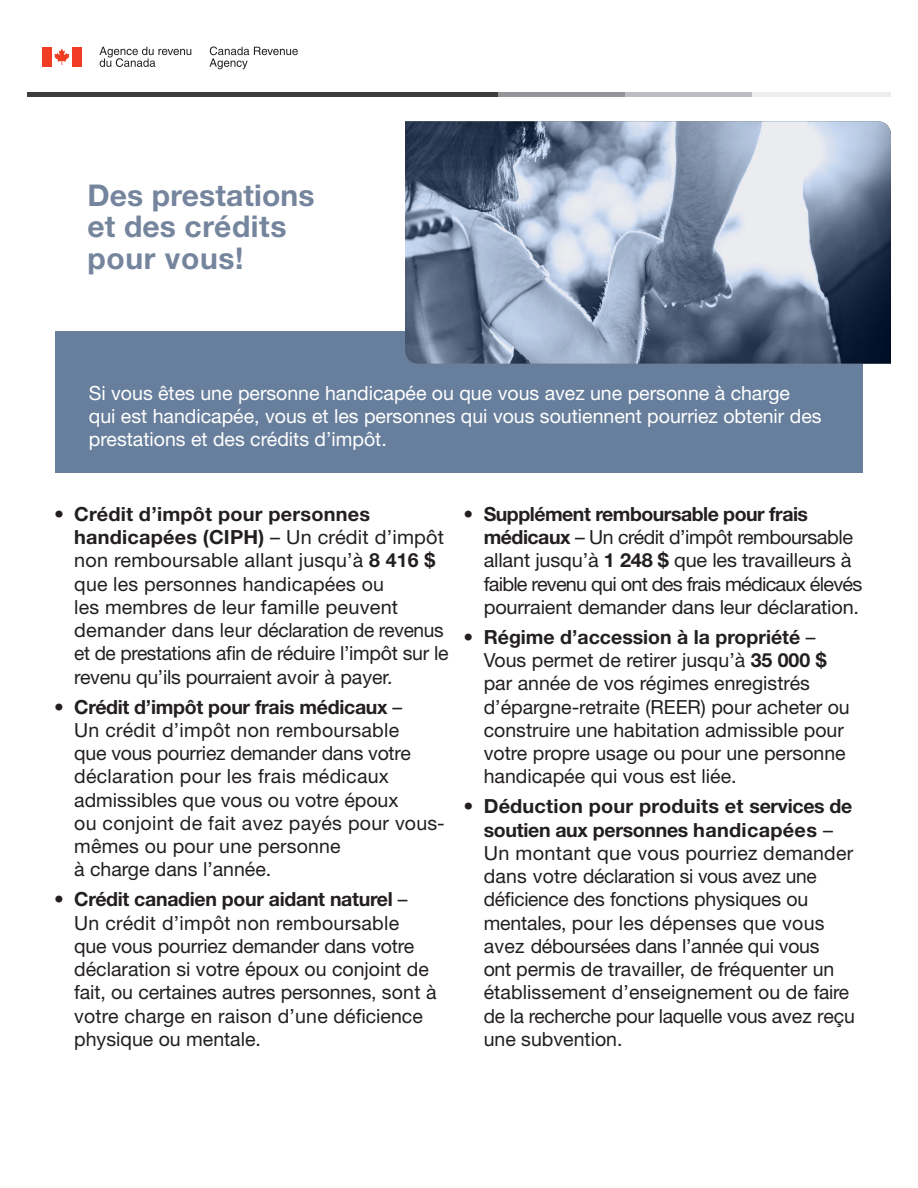
<style>
.page{position:relative;width:918px;height:1188px;background:#fff}
.page>*{position:absolute;margin:0;border:0;box-sizing:border-box;transform-origin:0 0}
.t1{font:700 30px/31.5px "Helvetica Neue LT Std";letter-spacing:.005em;color:#75859d}
.t2{font:19.5px/23.2px "Helvetica Neue LT Std";color:#231f20}
.T1-chapeau{font:19.5px/23.2px "Helvetica Neue LT Std";color:#fff}
.s1{font-weight:700}
</style>
<div class="page">
<div style="left:55px;top:332px;width:808px;height:141px;background:#677f9c"></div>
<hr style="left:553px;top:92px;width:326px;height:4px;background:#ededee">
<hr style="left:426px;top:92px;width:326px;height:4px;background:#bcbdc0">
<hr style="left:292px;top:92px;width:333px;height:4px;background:#939598">
<hr style="left:39px;top:92px;width:459px;height:4px;background:#3e3e3f">
<hr style="left:879px;top:92px;width:12px;height:4px;background:#ededee">
<hr style="left:27px;top:92px;width:12px;height:4px;background:#3e3e3f">
<div style="left:42px;top:47px;width:9px;height:20px;background:#ef3c22"></div>
<svg style="left:54px;top:49px;width:16px;height:16px"></svg>
<div style="left:73px;top:47px;width:9px;height:20px;background:#ef3c22"></div>
<svg style="left:99px;top:47px;width:92px;height:20px"></svg>
<svg style="left:209px;top:46px;width:89px;height:23px"></svg>
<svg style="left:405px;top:121px;width:486px;height:243px"></svg>
<h2 class="t1" style="left:87px;top:179px;width:229px">Des prestations et des crédits pour vous!</h2>
<p class="T1-chapeau" style="left:89px;top:381px;width:734px">Si vous êtes une personne handicapée ou que vous avez une personne à charge qui est handicapée, vous et les personnes qui vous soutiennent pourriez obtenir des prestations et des crédits d’impôt.</p>
<p class="t2" style="left:74px;top:502px;width:376px;text-indent:-20px">• <span class="s1">Crédit d’impôt pour personnes handicapées (CIPH)</span> – Un crédit d’impôt non remboursable allant jusqu’à <span class="s1">8 416 $ </span>que les personnes handicapées ou<br>les membres de leur famille peuvent demander dans leur déclaration de revenus et de prestations afin de réduire l’impôt sur le revenu qu’ils pourraient avoir à payer.</p>
<p class="t2" style="left:74px;top:695px;width:372px;text-indent:-20px">• <span class="s1">Crédit d’impôt pour frais médicaux</span> –<br>Un crédit d’impôt non remboursable<br>que vous pourriez demander dans votre déclaration pour les frais médicaux admissibles que vous ou votre époux<br>ou conjoint de fait avez payés pour vous&shy;mêmes ou pour une personne<br>à charge dans l’année.</p>
<p class="t2" style="left:74px;top:887px;width:364px;text-indent:-20px">• <span class="s1">Crédit canadien pour aidant naturel</span> – Un crédit d’impôt non remboursable<br>que vous pourriez demander dans votre déclaration si votre époux ou conjoint de fait, ou certaines autres personnes, sont à votre charge en raison d’une déficience physique ou mentale.</p>
<p class="t2" style="left:484px;top:502px;width:380px;text-indent:-20px">• <span class="s1">Supplément remboursable pour frais médicaux</span> – Un crédit d’impôt remboursable allant jusqu’à <span class="s1">1 248 $</span> que les travailleurs à faible revenu qui ont des frais médicaux élevés pourraient demander dans leur déclaration.</p>
<p class="t2" style="left:484px;top:625px;width:368px;text-indent:-20px">• <span class="s1">Régime d’accession à la propriété</span> – Vous permet de retirer jusqu’à <span class="s1">35 000 $ </span>par année de vos régimes enregistrés d’épargne-retraite (REER) pour acheter ou construire une habitation admissible pour votre propre usage ou pour une personne handicapée qui vous est liée.</p>
<p class="t2" style="left:484px;top:794px;width:373px;text-indent:-20px">• <span class="s1">Déduction pour produits et services de soutien aux personnes handicapées</span> – Un montant que vous pourriez demander dans votre déclaration si vous avez une déficience des fonctions physiques ou mentales, pour les dépenses que vous avez déboursées dans l’année qui vous<br>ont permis de travailler, de fréquenter un établissement d’enseignement ou de faire de la recherche pour laquelle vous avez reçu une subvention.</p>
</div>
